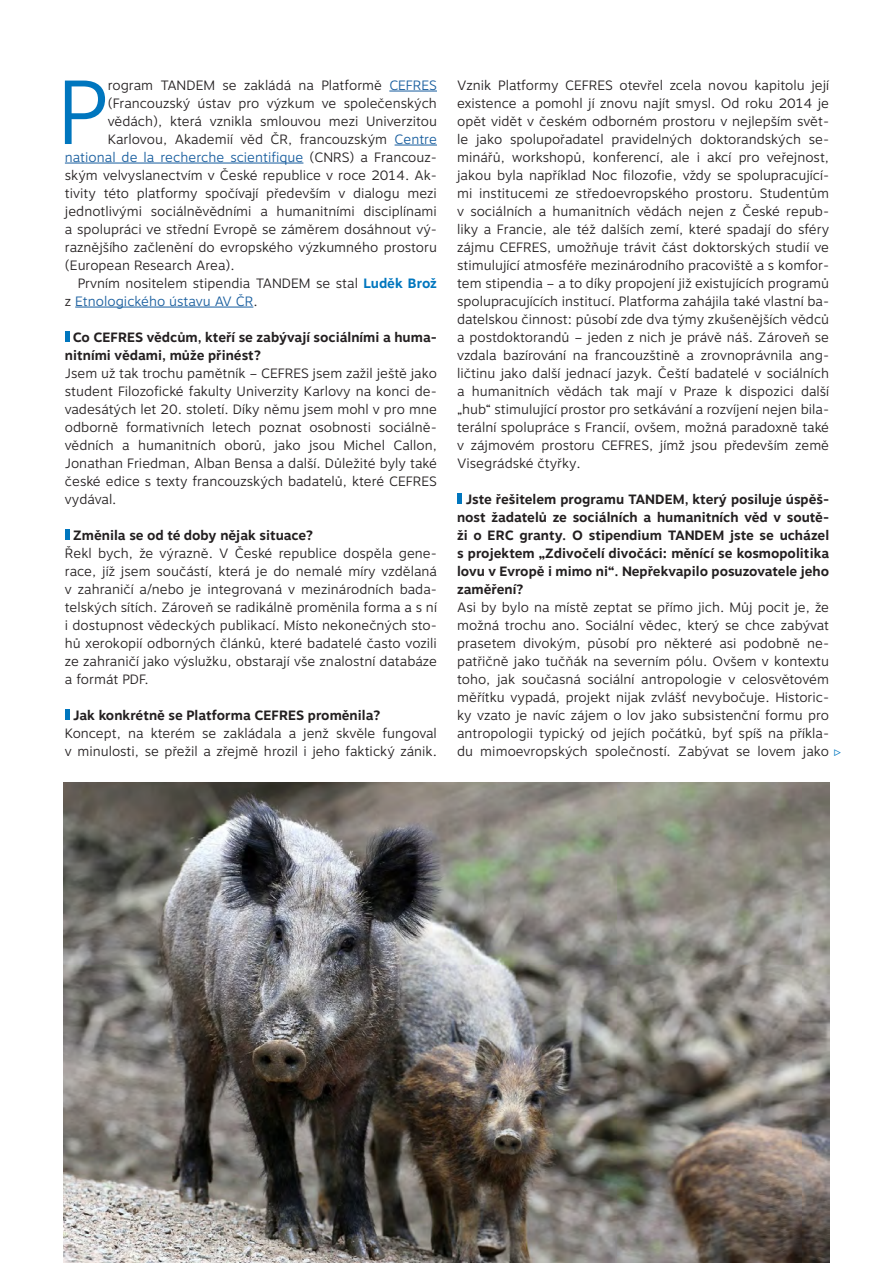
<style>
.page{position:relative;width:893px;height:1263px;background:#fff}
.page>*{position:absolute;margin:0;border:0;box-sizing:border-box;transform-origin:0 0}
.Otázka{font:300 90.6px "Motiva Sans";color:#0076be}
.Otázka-2{font:300 13.5px/18px "Motiva Sans";color:#231f20}
.Otázka-3{font:700 13.5px/18px "Motiva Sans";color:#231f20}
.Otázka-4{font:300 13.5px "Motiva Sans";color:#175d9e}
.s1{color:#175d9e}
.s2{color:#231f20}
.s3{font-weight:700;color:#0076be}
.s4{font-family:"Maitree";font-size:12.75px;color:#0076be}
</style>
<div class="page">
<hr style="left:389px;top:91px;width:48px;height:1px;background:#175d9e">
<hr style="left:395px;top:145px;width:42px;height:1px;background:#175d9e">
<hr style="left:65px;top:163px;width:238px;height:1px;background:#175d9e">
<hr style="left:75px;top:307px;width:178px;height:1px;background:#175d9e">
<div style="left:65px;top:331px;width:5px;height:11px;background:#0076be"></div>
<div style="left:65px;top:529px;width:5px;height:11px;background:#0076be"></div>
<div style="left:65px;top:709px;width:5px;height:11px;background:#0076be"></div>
<div style="left:457px;top:493px;width:5px;height:11px;background:#0076be"></div>
<img style="left:64px;top:782px;width:765px;height:481px">
<p class="Otázka" style="left:57px;top:45px;width:52px">P</p>
<p class="Otázka-2" style="left:108px;top:76px;width:331px">rogram TANDEM se zakládá na Platformě <span class="s1">CEFRES</span></p>
<p class="Otázka-2" style="left:108px;top:94px;width:331px">(Francouzský ústav pro výzkum ve společenských</p>
<p class="Otázka-2" style="left:108px;top:112px;width:331px">vědách), která vznikla smlouvou mezi Univerzitou</p>
<p class="Otázka-2" style="left:108px;top:130px;width:331px">Karlovou, Akademií věd ČR, francouzským <span class="s1">Centre</span></p>
<p class="Otázka-4" style="left:65px;top:147px;width:374px">national de la recherche scientifique <span class="s2">(CNRS) a Francouz-</span></p>
<p class="Otázka-2" style="left:65px;top:166px;width:374px">ským velvyslanectvím v České republice v roce 2014. Ak-</p>
<p class="Otázka-2" style="left:65px;top:184px;width:374px">tivity této platformy spočívají především v dialogu mezi</p>
<p class="Otázka-2" style="left:65px;top:202px;width:374px">jednotlivými sociálněvědními a humanitními disciplínami</p>
<p class="Otázka-2" style="left:65px;top:220px;width:374px">a spolupráci ve střední Evropě se záměrem dosáhnout vý-</p>
<p class="Otázka-2" style="left:65px;top:238px;width:374px">raznějšího začlenění do evropského výzkumného prostoru</p>
<p class="Otázka-2" style="left:65px;top:256px;width:172px">(European Research Area).</p>
<p class="Otázka-2" style="left:65px;top:274px;width:374px;text-indent:13px">Prvním nositelem stipendia TANDEM se stal <span class="s3">Luděk Brož </span>z <span class="s1">Etnologického ústavu AV ČR</span>.</p>
<p class="Otázka-3" style="left:65px;top:329px;width:374px;text-indent:8px">Co CEFRES vědcům, kteří se zabývají sociálními a huma&shy;nitními vědami, může přinést?</p>
<p class="Otázka-2" style="left:65px;top:364px;width:374px;text-align:justify">Jsem už tak trochu pamětník – CEFRES jsem zažil ještě jako student Filozofické fakulty Univerzity Karlovy na konci de&shy;vadesátých let 20. století. Díky němu jsem mohl v pro mne odborně formativních letech poznat osobnosti sociálně&shy;vědních a humanitních oborů, jako jsou Michel Callon, Jonathan Friedman, Alban Bensa a další. Důležité byly také české edice s texty francouzských badatelů, které CEFRES vydával.</p>
<p class="Otázka-3" style="left:73px;top:527px;width:242px">Změnila se od té doby nějak situace?</p>
<p class="Otázka-2" style="left:65px;top:544px;width:374px;text-align:justify">Řekl bych, že výrazně. V České republice dospěla gene&shy;race, jíž jsem součástí, která je do nemalé míry vzdělaná v zahraničí a/nebo je integrovaná v mezinárodních bada&shy;telských sítích. Zároveň se radikálně proměnila forma a s ní i dostupnost vědeckých publikací. Místo nekonečných sto&shy;hů xerokopií odborných článků, které badatelé často vozili ze zahraničí jako výslužku, obstarají vše znalostní databáze a formát PDF.</p>
<p class="Otázka-3" style="left:73px;top:707px;width:309px">Jak konkrétně se Platforma CEFRES proměnila?</p>
<p class="Otázka-2" style="left:65px;top:724px;width:374px">Koncept, na kterém se zakládala a jenž skvěle fungoval v minulosti, se přežil a zřejmě hrozil i jeho faktický zánik.</p>
<p class="Otázka-2" style="left:457px;top:76px;width:374px;text-align:justify">Vznik Platformy CEFRES otevřel zcela novou kapitolu její existence a pomohl jí znovu najít smysl. Od roku 2014 je opět vidět v českém odborném prostoru v nejlepším svět&shy;le jako spolupořadatel pravidelných doktorandských se&shy;minářů, workshopů, konferencí, ale i akcí pro veřejnost, jakou byla například Noc filozofie, vždy se spolupracující&shy;mi institucemi ze středoevropského prostoru. Studentům v sociálních a humanitních vědách nejen z České repub&shy;liky a Francie, ale též dalších zemí, které spadají do sféry zájmu CEFRES, umožňuje trávit část doktorských studií ve stimulující atmosféře mezinárodního pracoviště a s komfor&shy;tem stipendia – a to díky propojení již existujících programů spolupracujících institucí. Platforma zahájila také vlastní ba&shy;datelskou činnost: působí zde dva týmy zkušenějších vědců a postdoktorandů – jeden z nich je právě náš. Zároveň se vzdala bazírování na francouzštině a zrovnoprávnila ang&shy;ličtinu jako další jednací jazyk. Čeští badatelé v sociálních a humanitních vědách tak mají v Praze k dispozici další „hub“ stimulující prostor pro setkávání a rozvíjení nejen bila&shy;terální spolupráce s Francií, ovšem, možná paradoxně také v zájmovém prostoru CEFRES, jímž jsou především země Visegrádské čtyřky.</p>
<p class="Otázka-3" style="left:457px;top:491px;width:374px;text-align:justify;text-indent:9px">Jste řešitelem programu TANDEM, který posiluje úspěš&shy;nost žadatelů ze sociálních a humanitních věd v soutě&shy;ži o ERC granty. O stipendium TANDEM jste se ucházel s projektem „Zdivočelí divočáci: měnící se kosmopolitika lovu v Evropě i mimo ni“. Nepřekvapilo posuzovatele jeho zaměření?</p>
<p class="Otázka-2" style="left:457px;top:598px;width:386px">Asi by bylo na místě zeptat se přímo jich. Můj pocit je, že možná trochu ano. Sociální vědec, který se chce zabývat prasetem divokým, působí pro některé asi podobně ne&shy;patřičně jako tučňák na severním pólu. Ovšem v kontextu toho, jak současná sociální antropologie v celosvětovém měřítku vypadá, projekt nijak zvlášť nevybočuje. Historic&shy;ky vzato je navíc zájem o lov jako subsistenční formu pro antropologii typický od jejích počátků, byť spíš na příkla&shy;du mimoevropských společností. Zabývat se lovem jako <span class="s4">▷</span></p>
</div>
